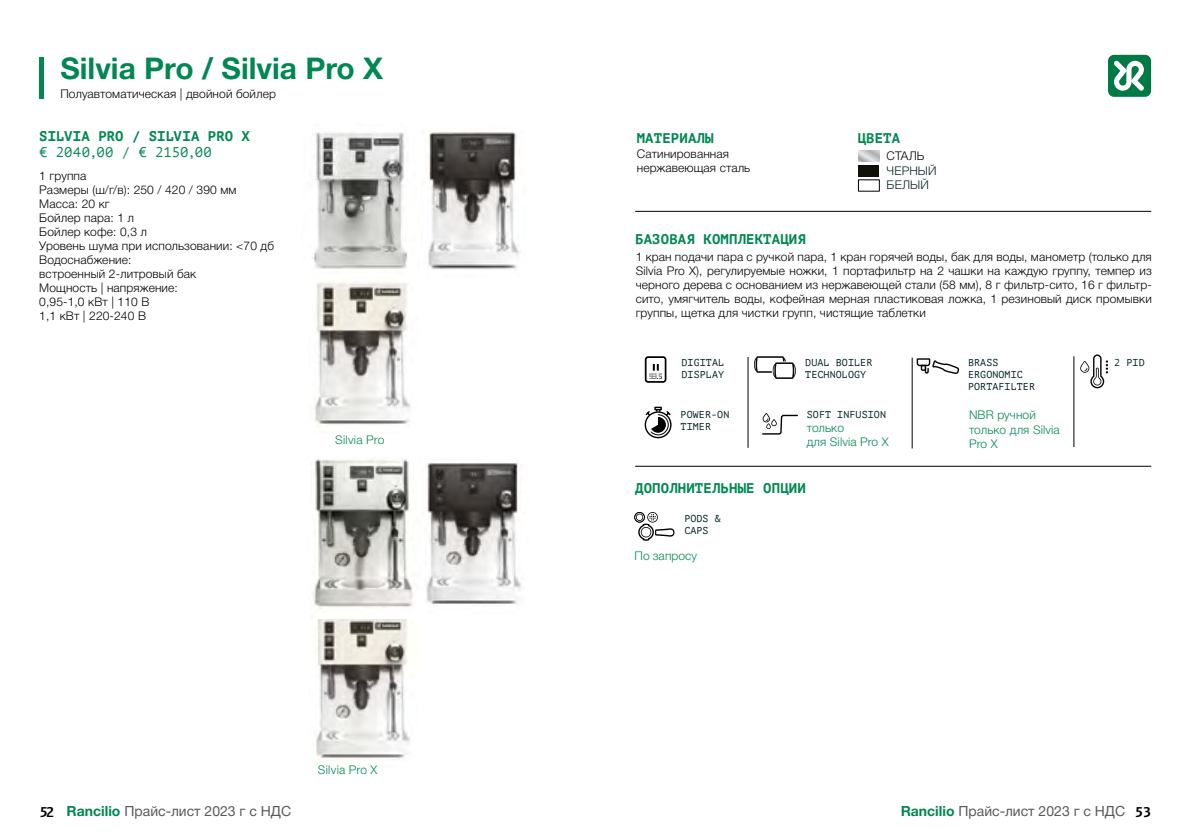
<style>
.page{position:relative;width:1191px;height:840px;background:#fff}
.page>*{position:absolute;margin:0;border:0;box-sizing:border-box;transform-origin:0 0}
.Subline{font:700 30px "Helvetica Neue Cyr";color:#008752}
.prezzo{font:700 14px "PT Mono";letter-spacing:.01em;color:#018852}
.t1{font:14px "Helvetica Neue Cyr";color:#58595b}
.prezzo-2{font:14px "PT Mono";letter-spacing:.01em;color:#018852}
.t2{font:700 14px "ALS Story";color:#000}
.t3{font:300 12px/14px "Helvetica Neue Cyr";letter-spacing:.01em;color:#000}
.prezzo-3{font:300 12px/14.4px "Helvetica Neue Cyr";letter-spacing:.01em;color:#018852}
.t4{font:300 12px "Helvetica Neue Cyr";letter-spacing:.01em;color:#062224}
.t5{font:10px/12px "PT Mono";letter-spacing:.01em;color:#062224}
.s1{font-family:"ALS Story";font-weight:700;color:#000}
.s2{font-weight:700;color:#008752}
</style>
<div class="page">
<div style="left:1108px;top:55px;width:43px;height:42px;background:#007a45;border-radius:6px"></div>
<svg style="left:1114px;top:60px;width:30px;height:31px"></svg>
<img style="left:316px;top:619px;width:94px;height:141px">
<hr style="left:40px;top:58px;width:4px;height:41px;background:#018852">
<hr style="left:635px;top:211px;width:516px;height:1px;background:#000">
<svg style="left:916px;top:358px;width:44px;height:16px"></svg>
<div style="left:858px;top:165px;width:21px;height:11px;background:#101108"></div>
<svg style="left:858px;top:150px;width:21px;height:11px"></svg>
<svg style="left:645px;top:356px;width:21px;height:26px"></svg>
<svg style="left:754px;top:356px;width:42px;height:23px"></svg>
<svg style="left:1080px;top:354px;width:28px;height:34px"></svg>
<svg style="left:762px;top:413px;width:36px;height:22px"></svg>
<div style="left:644px;top:411px;width:27px;height:27px;border:1px solid #000;border-radius:50%"></div>
<svg style="left:644px;top:406px;width:28px;height:29px"></svg>
<hr style="left:635px;top:465px;width:516px;height:1px;background:#000">
<svg style="left:634px;top:512px;width:40px;height:28px"></svg>
<img style="left:313px;top:458px;width:100px;height:151px">
<img style="left:312px;top:132px;width:95px;height:137px">
<hr style="left:911px;top:357px;width:1px;height:91px;background:#000">
<hr style="left:1073px;top:356px;width:1px;height:91px;background:#000">
<hr style="left:747px;top:357px;width:1px;height:90px;background:#000">
<img style="left:428px;top:132px;width:92px;height:138px">
<img style="left:425px;top:462px;width:97px;height:142px">
<img style="left:315px;top:282px;width:95px;height:144px">
<p class="Subline" style="left:60px;top:51px;width:324px">Silvia Pro / Silvia Pro X</p>
<p class="t3" style="left:60px;top:86px;width:217px">Полуавтоматическая | двойной бойлер</p>
<p class="prezzo" style="left:39px;top:127px;width:212px">SILVIA PRO / SILVIA PRO X</p>
<p class="prezzo-2" style="left:39px;top:144px;width:174px">€ 2040,00 / € 2150,00</p>
<p class="t3" style="left:39px;top:168px;width:49px">1 группа</p>
<p class="t3" style="left:39px;top:182px;width:199px">Размеры (ш/г/в): 250 / 420 / 390 мм</p>
<p class="t3" style="left:39px;top:196px;width:72px">Масса: 20 кг</p>
<p class="t3" style="left:39px;top:210px;width:96px">Бойлер пара: 1 л</p>
<p class="t3" style="left:39px;top:224px;width:109px">Бойлер кофе: 0,3 л</p>
<p class="t3" style="left:39px;top:238px;width:236px">Уровень шума при использовании: &lt;70 дб</p>
<p class="t3" style="left:39px;top:252px;width:94px">Водоснабжение:</p>
<p class="t3" style="left:39px;top:266px;width:158px">встроенный 2-литровый бак</p>
<p class="t3" style="left:39px;top:280px;width:140px">Мощность | напряжение:</p>
<p class="t3" style="left:39px;top:294px;width:112px">0,95-1,0 кВт | 110 В</p>
<p class="t3" style="left:39px;top:308px;width:108px">1,1 кВт | 220-240 В</p>
<p class="prezzo-3" style="left:335px;top:432px;width:51px">Silvia Pro</p>
<p class="prezzo-3" style="left:318px;top:762px;width:61px">Silvia Pro X</p>
<p class="prezzo" style="left:637px;top:129px;width:78px">МАТЕРИАЛЫ</p>
<p class="t3" style="left:637px;top:147px;width:115px">Сатинированная нержавеющая сталь</p>
<p class="prezzo" style="left:635px;top:231px;width:172px">БАЗОВАЯ КОМПЛЕКТАЦИЯ</p>
<p class="prezzo" style="left:857px;top:129px;width:44px">ЦВЕТА</p>
<p class="t3" style="left:886px;top:149px;width:39px">СТАЛЬ</p>
<p class="t4" style="left:886px;top:164px;width:51px">ЧЕРНЫЙ</p>
<p class="t4" style="left:886px;top:178px;width:44px">БЕЛЫЙ</p>
<p class="t3" style="left:635px;top:250px;width:517px;text-align:justify">1 кран подачи пара с ручкой пара, 1 кран горячей воды, бак для воды, манометр (только для Silvia Pro X), регулируемые ножки, 1 портафильтр на 2 чашки на каждую группу, темпер из черного дерева с основанием из нержавеющей стали (58 мм), 8 г фильтр-сито, 16 г фильтр&shy;сито, умягчитель воды, кофейная мерная пластиковая ложка, 1 резиновый диск промывки группы, щетка для чистки групп, чистящие таблетки</p>
<p class="t5" style="left:681px;top:356px;width:44px">DIGITAL<br>DISPLAY</p>
<p class="t5" style="left:680px;top:408px;width:50px">POWER-ON<br>TIMER</p>
<p class="t5" style="left:805px;top:356px;width:68px">DUAL BOILER</p>
<p class="t5" style="left:805px;top:368px;width:62px">TECHNOLOGY</p>
<p class="t5" style="left:807px;top:408px;width:81px">SOFT INFUSION</p>
<p class="prezzo-3" style="left:807px;top:420px;width:39px">только</p>
<p class="prezzo-3" style="left:807px;top:435px;width:83px">для Silvia Pro X</p>
<p class="prezzo" style="left:635px;top:479px;width:172px">ДОПОЛНИТЕЛЬНЫЕ ОПЦИИ</p>
<p class="t5" style="left:684px;top:512px;width:38px">PODS &amp;<br>CAPS</p>
<p class="prezzo-3" style="left:634px;top:548px;width:64px">По запросу</p>
<p class="t5" style="left:968px;top:356px;width:56px">BRASS<br>ERGONOMIC</p>
<p class="t5" style="left:968px;top:380px;width:69px">PORTAFILTER</p>
<p class="prezzo-3" style="left:969px;top:407px;width:68px">NBR ручной</p>
<p class="prezzo-3" style="left:969px;top:422px;width:92px">только для Silvia<br>Pro X</p>
<p class="t5" style="left:1114px;top:356px;width:32px">2 PID</p>
<p class="t1" style="left:40px;top:803px;width:253px"><span class="s1">52</span> <span class="s2">Rancilio</span> Прайс-лист 2023 г c НДС</p>
<p class="t1" style="left:900px;top:803px;width:226px"><span class="s2">Rancilio</span> Прайс-лист 2023 г c НДС</p>
<p class="t2" style="left:1135px;top:803px;width:18px">53</p>
</div>
